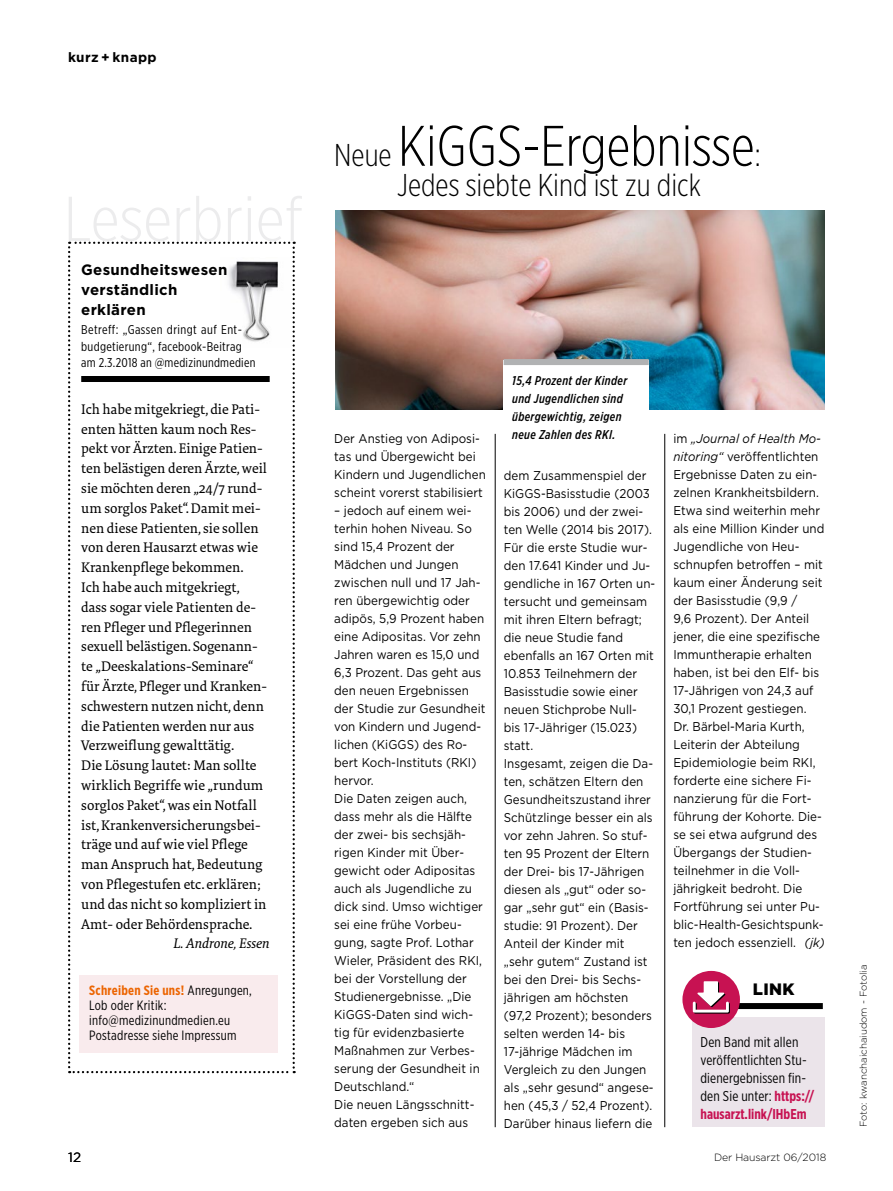
<style>
.page{position:relative;width:893px;height:1191px;background:#fff}
.page>*{position:absolute;margin:0;border:0;box-sizing:border-box;transform-origin:0 0}
.t1{font:300 57px "Gotham X Narrow";color:#000}
.t2{font:300 31.5px "Gotham X Narrow";color:#000}
.t3{font:900 16.5px "Gotham";color:#000}
.t4{font:700 15px/19.8px "Gotham";letter-spacing:.02em;color:#000}
.t5{font:14.25px/19.8px "Tundra Pro";color:#000}
.t6{font:14.25px/18px "Gotham X Narrow";letter-spacing:.01em;color:#000}
.t7{font:italic 14.25px "Tundra Pro";color:#000}
.t8{font:13.5px/15px "Gotham X Narrow";letter-spacing:.02em;color:#000}
.t9{font:700 13.5px "Gotham";letter-spacing:.03em;color:#000}
.t10{font:13.5px "Gotham";color:#000}
.t11{font:12.75px/18px "Gotham";letter-spacing:.005em;color:#000;scale:.91 1}
.t12{font:12.75px/16.5px "Gotham X Narrow";letter-spacing:.02em;color:#000}
.t13{font:italic 500 12.75px/18px "Gotham X Narrow";letter-spacing:.03em;color:#000}
.t14{font:300 10.5px "Gotham";letter-spacing:-.01em;color:#000}
.t15{font:300 9.75px "Gotham";color:#000}
.s1{font-weight:700;color:#ec6502}
.s2{font-size:31.5px}
.s3{font-style:italic}
.s4{font-weight:700;color:#c71252}
</style>
<div class="page">
<svg style="left:68px;top:242px;width:227px;height:831px"></svg>
<img style="left:221px;top:258px;width:71px;height:90px">
<div style="left:81px;top:376px;width:189px;height:6px;background:#000"></div>
<div style="left:79px;top:975px;width:198px;height:78px;background:#f9ebed"></div>
<hr style="left:495px;top:434px;width:1px;height:693px;background:#000">
<hr style="left:664px;top:434px;width:1px;height:693px;background:#000">
<div style="left:692px;top:1017px;width:133px;height:110px;background:#ebe4ea"></div>
<div style="left:696px;top:1003px;width:127px;height:6px;background:#000"></div>
<div style="left:682px;top:971px;width:58px;height:57px;background:#c71252;border-radius:50%"></div>
<svg style="left:693px;top:981px;width:37px;height:32px"></svg>
<img style="left:336px;top:210px;width:489px;height:199px">
<div style="left:504px;top:360px;width:145px;height:90px;background:#fff"></div>
<div style="left:504px;top:359px;width:145px;height:6px;background:#b1b2b3"></div>
<p class="t9" style="left:68px;top:48px;width:90px">kurz + knapp</p>
<p class="t4" style="left:81px;top:260px;width:148px">Gesundheitswesen verständlich erklären</p>
<p class="t12" style="left:81px;top:321px;width:176px">Betreff: „Gassen dringt auf Ent&shy;budgetierung“, facebook-Beitrag am 2.3.2018 an @medizinundmedien</p>
<p class="t5" style="left:81px;top:399px;width:187px">Ich habe mitgekriegt, die Pati&shy;enten hätten kaum noch Res&shy;pekt vor Ärzten. Einige Patien&shy;ten belästigen deren Ärzte, weil sie möchten deren „24/7 rund&shy;um sorglos Paket“. Damit mei&shy;nen diese Patienten, sie sollen von deren Hausarzt etwas wie<br>Krankenpflege bekommen.<br>Ich habe auch mitgekriegt, dass sogar viele Patienten de&shy;ren Pfleger und Pflegerinnen sexuell belästigen. Sogenann&shy;te „Deeskalations-Seminare“ für Ärzte, Pfleger und Kranken&shy;schwestern nutzen nicht, denn die Patienten werden nur aus<br>Verzweiflung gewalttätig.<br>Die Lösung lautet: Man sollte wirklich Begriffe wie „rundum sorglos Paket“, was ein Notfall ist, Krankenversicherungsbei&shy;träge und auf wie viel Pflege man Anspruch hat, Bedeutung von Pflegestufen etc. erklären; und das nicht so kompliziert in<br>Amt- oder Behördensprache.</p>
<p class="t7" style="left:174px;top:934px;width:98px">L. Androne, Essen</p>
<p class="t8" style="left:89px;top:983px;width:164px"><span class="s1">Schreiben Sie uns!</span> Anregungen,<br>Lob oder Kritik: info@medizinundmedien.eu<br>Postadresse siehe Impressum</p>
<h1 class="t1" style="left:334px;top:112px;width:428px"><span class="s2">Neue</span> KiGGS-Ergebnisse<span class="s2">:</span></h1>
<h2 class="t2" style="left:397px;top:166px;width:305px">Jedes siebte Kind ist zu dick</h2>
<p class="t11" style="left:334px;top:429px;width:168px">Der Anstieg von Adiposi&shy;tas und Übergewicht bei<br>Kindern und Jugendlichen scheint vorerst stabilisiert</p>
<p class="t11" style="left:334px;top:501px;width:168px">– jedoch auf einem wei&shy;terhin hohen Niveau. So sind 15,4 Prozent der<br>Mädchen und Jungen zwischen null und 17 Jah&shy;ren übergewichtig oder adipös, 5,9 Prozent haben eine Adipositas. Vor zehn<br>Jahren waren es 15,0 und<br>6,3 Prozent. Das geht aus den neuen Ergebnissen der Studie zur Gesundheit von Kindern und Jugend&shy;lichen (KiGGS) des Ro&shy;bert Koch-Instituts (RKI) hervor.<br>Die Daten zeigen auch, dass mehr als die Hälfte der zwei- bis sechsjäh&shy;rigen Kinder mit Über&shy;gewicht oder Adipositas auch als Jugendliche zu dick sind. Umso wichtiger sei eine frühe Vorbeu&shy;gung, sagte Prof. Lothar<br>Wieler, Präsident des RKI, bei der Vorstellung der<br>Studienergebnisse. „Die<br>KiGGS-Daten sind wich&shy;tig für evidenzbasierte<br>Maßnahmen zur Verbes&shy;serung der Gesundheit in<br>Deutschland.“<br>Die neuen Längsschnitt&shy;daten ergeben sich aus</p>
<p class="t13" style="left:512px;top:371px;width:117px">15,4 Prozent der Kinder und Jugendlichen sind übergewichtig, zeigen neue Zahlen des RKI.</p>
<p class="t11" style="left:504px;top:466px;width:168px">dem Zusammenspiel der<br>KiGGS-Basisstudie (2003 bis 2006) und der zwei&shy;ten Welle (2014 bis 2017).<br>Für die erste Studie wur&shy;den 17.641 Kinder und Ju&shy;gendliche in 167 Orten un&shy;tersucht und gemeinsam mit ihren Eltern befragt; die neue Studie fand ebenfalls an 167 Orten mit<br>10.853 Teilnehmern der<br>Basisstudie sowie einer neuen Stichprobe Null&shy;bis 17-Jähriger (15.023) statt.<br>Insgesamt, zeigen die Da&shy;ten, schätzen Eltern den<br>Gesundheitszustand ihrer<br>Schützlinge besser ein als vor zehn Jahren. So stuf&shy;ten 95 Prozent der Eltern der Drei- bis 17-Jährigen diesen als „gut“ oder so&shy;gar „sehr gut“ ein (Basis&shy;studie: 91 Prozent). Der<br>Anteil der Kinder mit „sehr gutem“ Zustand ist bei den Drei- bis Sechs&shy;jährigen am höchsten (97,2 Prozent); besonders selten werden 14- bis<br>17-jährige Mädchen im<br>Vergleich zu den Jungen als „sehr gesund“ angese&shy;hen (45,3 / 52,4 Prozent).<br>Darüber hinaus liefern die</p>
<p class="t11" style="left:673px;top:429px;width:168px">im <span class="s3">„Journal of Health Mo&shy;nitoring“</span> veröffentlichten<br>Ergebnisse Daten zu ein&shy;zelnen Krankheitsbildern.<br>Etwa sind weiterhin mehr als eine Million Kinder und<br>Jugendliche von Heu&shy;schnupfen betroffen – mit kaum einer Änderung seit der Basisstudie (9,9 /<br>9,6 Prozent). Der Anteil jener, die eine spezifische<br>Immuntherapie erhalten haben, ist bei den Elf- bis<br>17-Jährigen von 24,3 auf<br>30,1 Prozent gestiegen.<br>Dr. Bärbel-Maria Kurth,<br>Leiterin der Abteilung<br>Epidemiologie beim RKI, forderte eine sichere Fi&shy;nanzierung für die Fort&shy;führung der Kohorte. Die&shy;se sei etwa aufgrund des<br>Übergangs der Studien&shy;teilnehmer in die Voll&shy;jährigkeit bedroht. Die<br>Fortführung sei unter Pu&shy;blic-Health-Gesichtspunk&shy;ten jedoch essenziell. <span class="s3">(jk)</span></p>
<p class="t3" style="left:753px;top:977px;width:43px">LINK</p>
<p class="t6" style="left:700px;top:1032px;width:115px">Den Band mit allen veröffentlichten Stu&shy;dienergebnissen fin&shy;den Sie unter: <span class="s4">https:// hausarzt.link/IHbEm</span></p>
<p class="t10" style="left:68px;top:1148px;width:15px">12</p>
<p class="t14" style="left:714px;top:1150px;width:114px">Der Hausarzt 06/2018</p>
<p class="t15" style="left:857px;top:1127px;width:164px;rotate:-90deg">Foto: kwanchaichaiudom - Fotolia</p>
</div>
